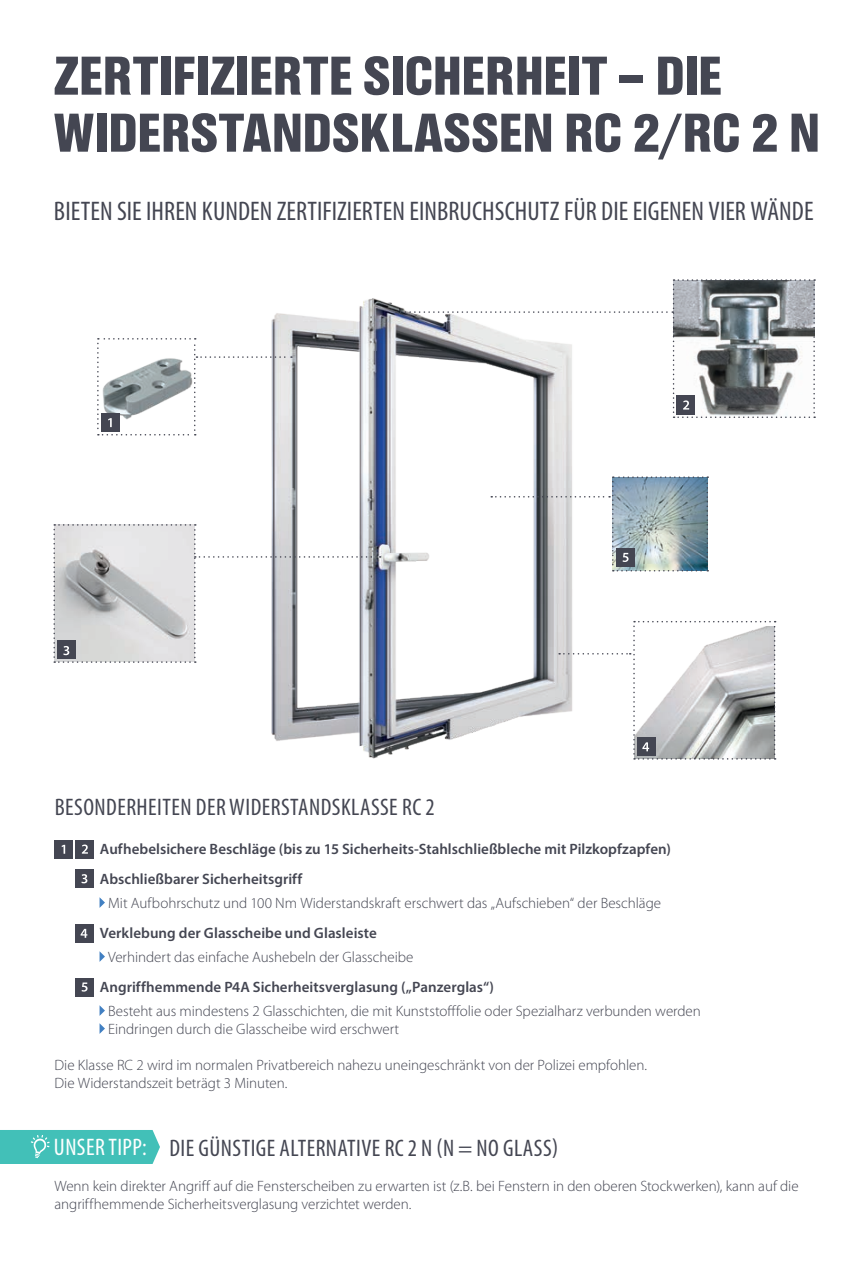
<style>
.page{position:relative;width:868px;height:1263px;background:#fff}
.page>*{position:absolute;margin:0;border:0;box-sizing:border-box;transform-origin:0 0}
.t1{font:57px/57px "Nimbus San TOT Bla Con";letter-spacing:-.01em;color:#444652}
.t2{font:condensed 27px "Myriad Pro";letter-spacing:.005em;color:#444652}
.t3{font:condensed 24px "Myriad Pro";letter-spacing:.02em;color:#444652}
.t4{font:300 15px/18px "Myriad Pro";letter-spacing:-.005em;color:#444652}
.t5{font:600 15px/30px "Myriad Pro";color:#444652}
.s1{color:#fff}
</style>
<div class="page">
<img style="left:271px;top:298px;width:301px;height:461px">
<svg style="left:97px;top:338px;width:195px;height:97px"></svg>
<svg style="left:53px;top:524px;width:327px;height:139px"></svg>
<svg style="left:396px;top:279px;width:419px;height:139px"></svg>
<svg style="left:559px;top:621px;width:216px;height:139px"></svg>
<svg style="left:491px;top:476px;width:217px;height:95px"></svg>
<div style="left:54px;top:840px;width:19px;height:18px;background:#444652"></div>
<svg style="left:62px;top:845px;width:3px;height:9px"></svg>
<div style="left:75px;top:840px;width:19px;height:18px;background:#444652"></div>
<svg style="left:82px;top:844px;width:6px;height:10px"></svg>
<div style="left:75px;top:869px;width:19px;height:18px;background:#444652"></div>
<svg style="left:81px;top:874px;width:6px;height:9px"></svg>
<svg style="left:99px;top:897px;width:6px;height:11px"></svg>
<div style="left:75px;top:924px;width:19px;height:18px;background:#444652"></div>
<svg style="left:81px;top:929px;width:6px;height:9px"></svg>
<svg style="left:99px;top:951px;width:6px;height:11px"></svg>
<div style="left:75px;top:978px;width:19px;height:18px;background:#444652"></div>
<svg style="left:82px;top:982px;width:6px;height:10px"></svg>
<svg style="left:99px;top:1005px;width:6px;height:11px"></svg>
<svg style="left:99px;top:1023px;width:6px;height:11px"></svg>
<div style="left:0;top:1130px;width:160px;height:34px;background:#42c0b8"></div>
<h1 class="t1" style="left:53px;top:48px;width:768px">ZERTIFIZIERTE SICHERHEIT – DIE<br>WIDERSTANDSKLASSEN RC 2/RC 2 N</h1>
<h2 class="t2" style="left:54px;top:195px;width:761px">BIETEN SIE IHREN KUNDEN ZERTIFIZIERTEN EINBRUCHSCHUTZ FÜR DIE EIGENEN VIER WÄNDE</h2>
<h3 class="t3" style="left:55px;top:792px;width:381px">BESONDERHEITEN DER WIDERSTANDSKLASSE RC 2</h3>
<p class="t5" style="left:100px;top:833px;width:572px">Aufhebelsichere Beschläge (bis zu 15 Sicherheits-Stahlschließbleche mit Pilzkopfzapfen)<br>Abschließbarer Sicherheitsgriff</p>
<p class="t4" style="left:108px;top:894px;width:554px">Mit Aufbohrschutz und 100 Nm Widerstandskraft erschwert das „Aufschieben“ der Beschläge</p>
<p class="t5" style="left:100px;top:917px;width:278px">Verklebung der Glasscheibe und Glasleiste</p>
<p class="t4" style="left:108px;top:948px;width:306px">Verhindert das einfache Aushebeln der Glasscheibe</p>
<p class="t5" style="left:100px;top:971px;width:395px">Angriffhemmende P4A Sicherheitsverglasung („Panzerglas“)</p>
<p class="t4" style="left:108px;top:1002px;width:594px">Besteht aus mindestens 2 Glasschichten, die mit Kunststofffolie oder Spezialharz verbunden werden<br>Eindringen durch die Glasscheibe wird erschwert</p>
<p class="t4" style="left:54px;top:1056px;width:594px">Die Klasse RC 2 wird im normalen Privatbereich nahezu uneingeschränkt von der Polizei empfohlen.<br>Die Widerstandszeit beträgt 3 Minuten.</p>
<h3 class="t3" style="left:54px;top:1133px;width:505px"><span class="s1">UNSER TIPP:</span> DIE GÜNSTIGE ALTERNATIVE RC 2 N (N = NO GLASS)</h3>
<p class="t4" style="left:54px;top:1178px;width:745px">Wenn kein direkter Angriff auf die Fensterscheiben zu erwarten ist (z.B. bei Fenstern in den oberen Stockwerken), kann auf die angriffhemmende Sicherheitsverglasung verzichtet werden.</p>
</div>
